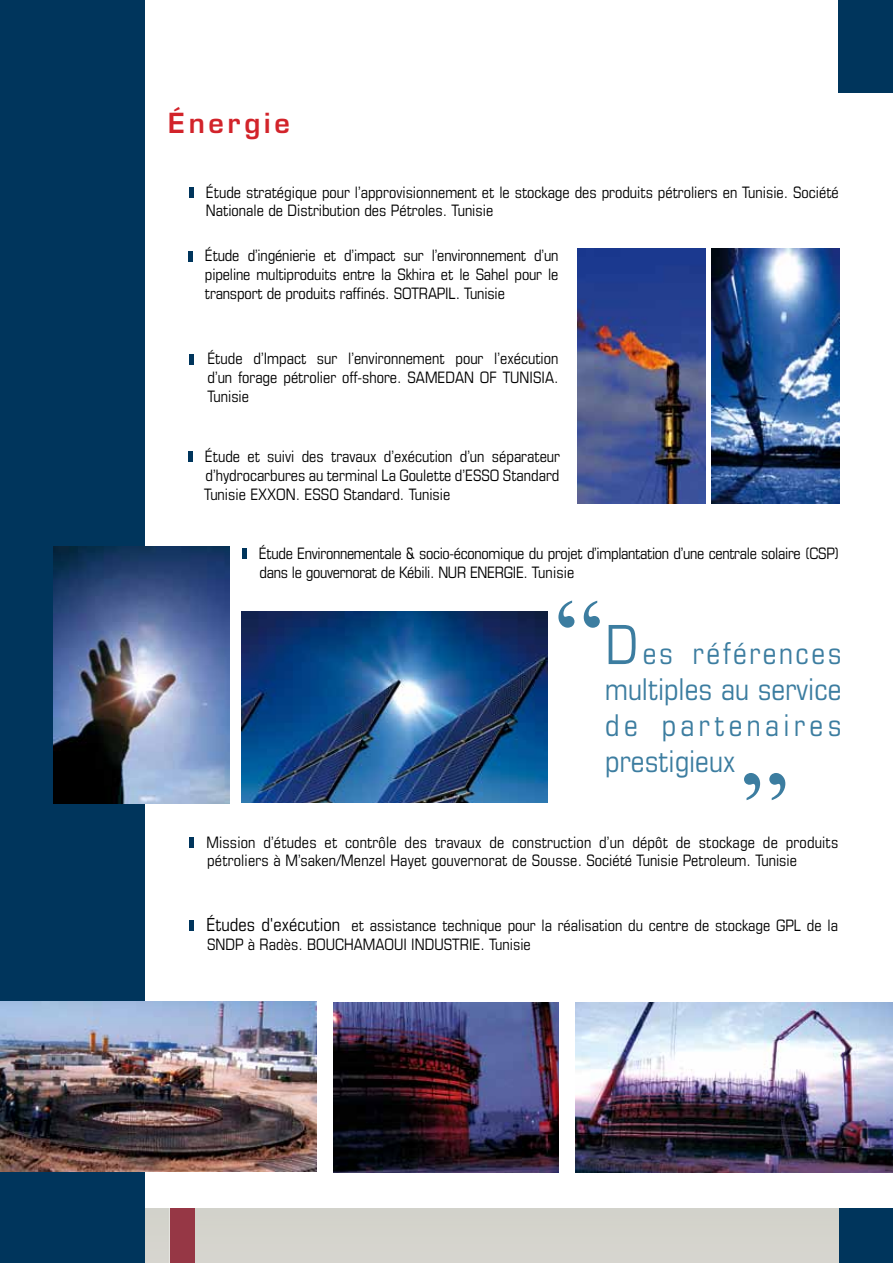
<style>
.page{position:relative;width:893px;height:1263px;background:#fff}
.page>*{position:absolute;margin:0;border:0;box-sizing:border-box;transform-origin:0 0}
.t1{font:108px "Times New Roman";color:#3c7da0}
.t2{font:condensed 30px/36px "Eurostile LT Std";color:#3c7da0;text-align:justify}
.t3{font:600 27px "Eurostile LT Std";letter-spacing:.14em;color:#d2232a}
.t4{font:condensed 15.75px/18.9px "Eurostile LT Std";color:#000}
.t5{font:condensed 15.75px/18.9px "Eurostile LT Std";letter-spacing:-.02em;color:#000}
.s1{font-size:54px}
.s2{font-size:18px}
</style>
<div class="page">
<div style="left:166px;top:1209px;width:35px;height:54px;background:#963745"></div>
<img style="left:145px;top:1209px;width:24px;height:54px">
<div style="left:0;top:0;width:145px;height:1263px;background:#00355c"></div>
<div style="left:195px;top:1209px;width:644px;height:54px;background:#d4d4cc"></div>
<div style="left:189px;top:837px;width:5px;height:10px;background:#00355c"></div>
<div style="left:189px;top:921px;width:5px;height:10px;background:#00355c"></div>
<hr style="left:188px;top:452px;width:4px;height:10px;background:#00355c">
<hr style="left:189px;top:187px;width:4px;height:11px;background:#00355c">
<hr style="left:188px;top:251px;width:4px;height:10px;background:#00355c">
<div style="left:189px;top:354px;width:5px;height:10px;background:#00355c"></div>
<img style="left:578px;top:248px;width:127px;height:255px">
<img style="left:712px;top:249px;width:127px;height:255px">
<hr style="left:242px;top:548px;width:4px;height:11px;background:#00355c">
<img style="left:54px;top:546px;width:175px;height:258px">
<img style="left:241px;top:611px;width:307px;height:192px">
<img style="left:575px;top:1002px;width:318px;height:170px">
<img style="left:0;top:1002px;width:317px;height:170px">
<img style="left:333px;top:1002px;width:226px;height:170px">
<div style="left:839px;top:1209px;width:54px;height:54px;background:#00355c"></div>
<div style="left:838px;top:0;width:55px;height:92px;background:#00355c"></div>
<h3 class="t3" style="left:168px;top:106px;width:123px">Énergie</h3>
<p class="t4" style="left:206px;top:182px;width:634px">Étude stratégique pour l’approvisionnement et le stockage des produits pétroliers en Tunisie. Société<br>Nationale de Distribution des Pétroles. Tunisie</p>
<p class="t4" style="left:205px;top:246px;width:355px;text-align:justify">Étude d’ingénierie et d’impact sur l’environnement d’un pipeline multiproduits entre la Skhira et le Sahel pour le transport de produits raffinés. SOTRAPIL. Tunisie</p>
<p class="t4" style="left:207px;top:349px;width:352px;text-align:justify">Étude d’Impact sur l’environnement pour l’exécution d’un forage pétrolier off-shore. SAMEDAN OF TUNISIA.<br>Tunisie</p>
<p class="t4" style="left:204px;top:447px;width:357px;text-align:justify">Étude et suivi des travaux d’exécution d’un séparateur d’hydrocarbures au terminal La Goulette d’ESSO Standard Tunisie EXXON. ESSO Standard. Tunisie</p>
<p class="t5" style="left:259px;top:543px;width:582px">Étude Environnementale &amp; socio-économique du projet d’implantation d’une centrale solaire (CSP) dans le gouvernorat de Kébili. NUR ENERGIE. Tunisie</p>
<h1 class="t1" style="left:555px;top:565px;width:49px">“</h1>
<h2 class="t2" style="left:605px;top:635px;width:238px"><span class="s1">D</span>es références multiples au service de partenaires prestigieux</h2>
<h1 class="t1" style="left:740px;top:675px;width:49px">„</h1>
<p class="t4" style="left:206px;top:832px;width:633px">Mission d’études et contrôle des travaux de construction d’un dépôt de stockage de produits pétroliers à M’saken/Menzel Hayet gouvernorat de Sousse. Société Tunisie Petroleum. Tunisie</p>
<p class="t4" style="left:206px;top:916px;width:633px"><span class="s2">Études d'exécution</span> et assistance technique pour la réalisation du centre de stockage GPL de la<br>SNDP à Radès. BOUCHAMAOUI INDUSTRIE. Tunisie</p>
</div>
